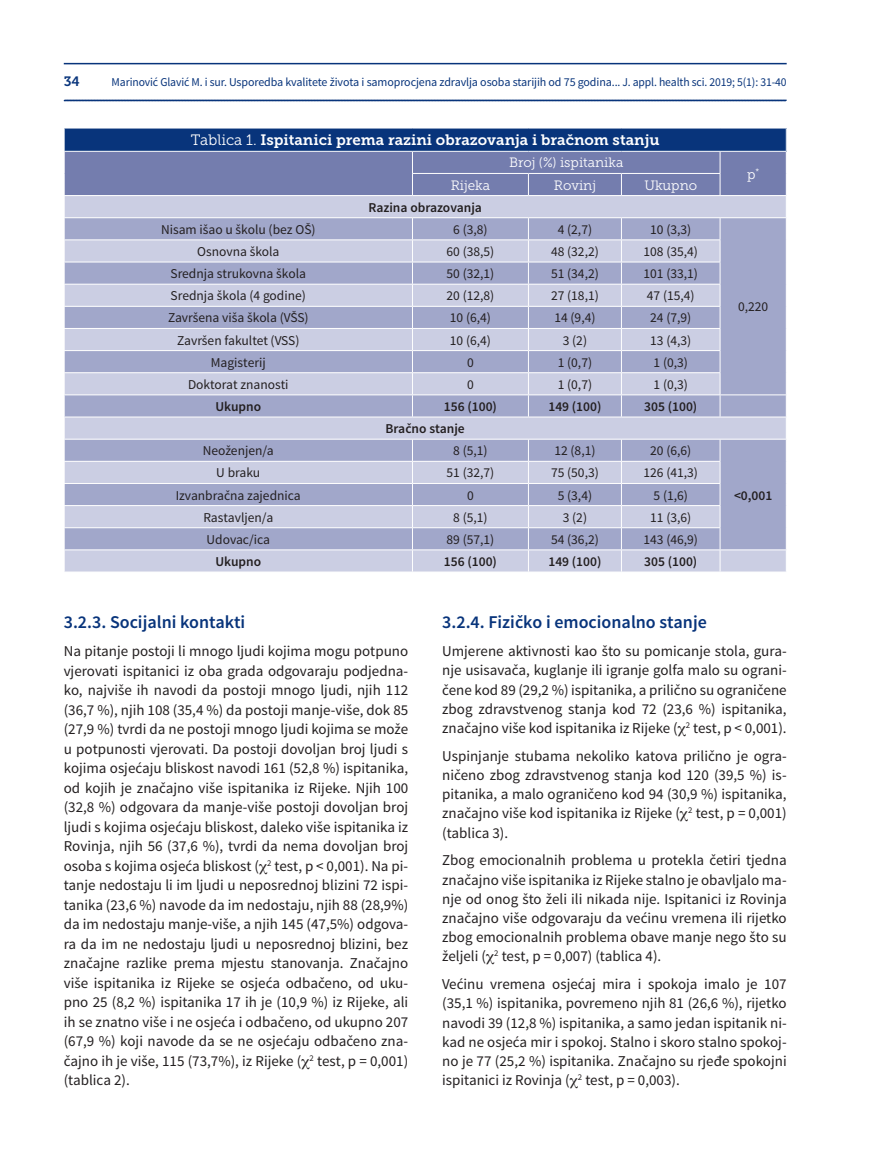
<style>
.page{position:relative;width:893px;height:1149px;background:#fff}
.page>*{position:absolute;margin:0;border:0;box-sizing:border-box;transform-origin:0 0}
.podpodpodnaslov{font:600 18px "Source Sans Pro";color:#08347b}
.text{font:15px/19.5px "Source Sans Pro";color:#231f20;text-align:justify}
.tablica_naslov{font:15px "Museo Slab 700";color:#fff}
.tablica{font:13.5px "Source Sans Pro";color:#231f20}
.tablica-2{font:600 13.5px "Source Sans Pro";color:#231f20}
.tablica-podnaslov{font:13.5px "Museo Slab 300";color:#fff}
.t1{font:13.5px "Museo Slab 700";color:#08347b}
.t2{font:12px "Source Sans Pro";letter-spacing:-.01em;color:#08347b}
.s1{font-family:"Museo Slab 300"}
</style>
<div class="page">
<hr style="left:64px;top:63px;width:723px;height:1px;background:#08347b">
<svg style="left:63px;top:99px;width:724px;height:2px"></svg>
<svg style="left:64px;top:128px;width:723px;height:443px;background:#aab0cf"></svg>
<p class="t1" style="left:64px;top:73px;width:18px">34</p>
<p class="t2" style="left:112px;top:74px;width:676px">Marinović Glavić M. i sur. Usporedba kvalitete života i samoprocjena zdravlja osoba starijih od 75 godina... J. appl. health sci. 2019; 5(1): 31-40</p>
<p class="tablica_naslov" style="left:191px;top:131px;width:470px"><span class="s1">Tablica 1.</span> Ispitanici prema razini obrazovanja i bračnom stanju</p>
<p class="tablica-podnaslov" style="left:509px;top:155px;width:116px">Broj (%) ispitanika</p>
<p class="tablica-podnaslov" style="left:451px;top:177px;width:41px">Rijeka</p>
<p class="tablica-podnaslov" style="left:554px;top:177px;width:44px">Rovinj</p>
<p class="tablica-podnaslov" style="left:644px;top:177px;width:54px">Ukupno</p>
<p class="tablica-2" style="left:368px;top:199px;width:115px">Razina obrazovanja</p>
<p class="tablica" style="left:161px;top:221px;width:156px">Nisam išao u školu (bez OŠ)</p>
<p class="tablica" style="left:453px;top:221px;width:36px">6 (3,8)</p>
<p class="tablica" style="left:558px;top:221px;width:36px">4 (2,7)</p>
<p class="tablica" style="left:650px;top:221px;width:43px">10 (3,3)</p>
<p class="tablica" style="left:197px;top:243px;width:84px">Osnovna škola</p>
<p class="tablica" style="left:447px;top:243px;width:49px">60 (38,5)</p>
<p class="tablica" style="left:551px;top:243px;width:49px">48 (32,2)</p>
<p class="tablica" style="left:643px;top:243px;width:56px">108 (35,4)</p>
<p class="tablica" style="left:171px;top:265px;width:137px">Srednja strukovna škola</p>
<p class="tablica" style="left:447px;top:265px;width:49px">50 (32,1)</p>
<p class="tablica" style="left:551px;top:265px;width:49px">51 (34,2)</p>
<p class="tablica" style="left:643px;top:265px;width:56px">101 (33,1)</p>
<p class="tablica" style="left:171px;top:287px;width:137px">Srednja škola (4 godine)</p>
<p class="tablica" style="left:447px;top:287px;width:49px">20 (12,8)</p>
<p class="tablica" style="left:551px;top:287px;width:49px">27 (18,1)</p>
<p class="tablica" style="left:647px;top:287px;width:49px">47 (15,4)</p>
<p class="tablica" style="left:168px;top:309px;width:142px">Završena viša škola (VŠS)</p>
<p class="tablica" style="left:450px;top:309px;width:43px">10 (6,4)</p>
<p class="tablica" style="left:554px;top:309px;width:43px">14 (9,4)</p>
<p class="tablica" style="left:650px;top:309px;width:43px">24 (7,9)</p>
<p class="tablica" style="left:177px;top:331px;width:124px">Završen fakultet (VSS)</p>
<p class="tablica" style="left:450px;top:331px;width:43px">10 (6,4)</p>
<p class="tablica" style="left:563px;top:331px;width:26px">3 (2)</p>
<p class="tablica" style="left:650px;top:331px;width:43px">13 (4,3)</p>
<p class="tablica" style="left:211px;top:354px;width:56px">Magisterij</p>
<p class="tablica" style="left:467px;top:354px;width:8px">0</p>
<p class="tablica" style="left:558px;top:354px;width:36px">1 (0,7)</p>
<p class="tablica" style="left:654px;top:354px;width:36px">1 (0,3)</p>
<p class="tablica" style="left:188px;top:376px;width:102px">Doktorat znanosti</p>
<p class="tablica" style="left:467px;top:376px;width:8px">0</p>
<p class="tablica" style="left:558px;top:376px;width:36px">1 (0,7)</p>
<p class="tablica" style="left:654px;top:376px;width:36px">1 (0,3)</p>
<p class="tablica-2" style="left:215px;top:398px;width:47px">Ukupno</p>
<p class="tablica-2" style="left:444px;top:398px;width:55px">156 (100)</p>
<p class="tablica-2" style="left:548px;top:398px;width:55px">149 (100)</p>
<p class="tablica-2" style="left:644px;top:398px;width:55px">305 (100)</p>
<p class="tablica-2" style="left:386px;top:420px;width:81px">Bračno stanje</p>
<p class="tablica" style="left:203px;top:442px;width:73px">Neoženjen/a</p>
<p class="tablica" style="left:453px;top:442px;width:36px">8 (5,1)</p>
<p class="tablica" style="left:554px;top:442px;width:43px">12 (8,1)</p>
<p class="tablica" style="left:650px;top:442px;width:43px">20 (6,6)</p>
<p class="tablica" style="left:216px;top:464px;width:46px">U braku</p>
<p class="tablica" style="left:447px;top:464px;width:49px">51 (32,7)</p>
<p class="tablica" style="left:551px;top:464px;width:49px">75 (50,3)</p>
<p class="tablica" style="left:643px;top:464px;width:56px">126 (41,3)</p>
<p class="tablica" style="left:176px;top:486px;width:126px">Izvanbračna zajednica</p>
<p class="tablica" style="left:467px;top:486px;width:8px">0</p>
<p class="tablica" style="left:558px;top:486px;width:36px">5 (3,4)</p>
<p class="tablica" style="left:654px;top:486px;width:36px">5 (1,6)</p>
<p class="tablica" style="left:203px;top:508px;width:71px">Rastavljen/a</p>
<p class="tablica" style="left:453px;top:508px;width:36px">8 (5,1)</p>
<p class="tablica" style="left:563px;top:508px;width:26px">3 (2)</p>
<p class="tablica" style="left:650px;top:508px;width:43px">11 (3,6)</p>
<p class="tablica" style="left:207px;top:531px;width:65px">Udovac/ica</p>
<p class="tablica" style="left:447px;top:531px;width:49px">89 (57,1)</p>
<p class="tablica" style="left:551px;top:531px;width:49px">54 (36,2)</p>
<p class="tablica" style="left:643px;top:531px;width:56px">143 (46,9)</p>
<p class="tablica-2" style="left:215px;top:553px;width:47px">Ukupno</p>
<p class="tablica-2" style="left:444px;top:553px;width:55px">156 (100)</p>
<p class="tablica-2" style="left:548px;top:553px;width:55px">149 (100)</p>
<p class="tablica-2" style="left:644px;top:553px;width:55px">305 (100)</p>
<p class="tablica-podnaslov" style="left:747px;top:166px;width:14px">p<sup>*</sup></p>
<p class="tablica" style="left:738px;top:298px;width:32px">0,220</p>
<p class="tablica-2" style="left:734px;top:486px;width:40px">&lt;0,001</p>
<p class="podpodpodnaslov" style="left:64px;top:611px;width:183px">3.2.3. Socijalni kontakti</p>
<p class="text" style="left:64px;top:641px;width:346px">Na pitanje postoji li mnogo ljudi kojima mogu potpuno vjerovati ispitanici iz oba grada odgovaraju podjedna&shy;ko, najviše ih navodi da postoji mnogo ljudi, njih 112 (36,7 %), njih 108 (35,4 %) da postoji manje-više, dok 85 (27,9 %) tvrdi da ne postoji mnogo ljudi kojima se može u potpunosti vjerovati. Da postoji dovoljan broj ljudi s kojima osjećaju bliskost navodi 161 (52,8 %) ispitanika, od kojih je značajno više ispitanika iz Rijeke. Njih 100 (32,8 %) odgovara da manje-više postoji dovoljan broj ljudi s kojima osjećaju bliskost, daleko više ispitanika iz Rovinja, njih 56 (37,6 %), tvrdi da nema dovoljan broj osoba s kojima osjeća bliskost ( <sup>2</sup> test, p &lt; 0,001). Na pi&shy;tanje nedostaju li im ljudi u neposrednoj blizini 72 ispi&shy;tanika (23,6 %) navode da im nedostaju, njih 88 (28,9%) da im nedostaju manje-više, a njih 145 (47,5%) odgova&shy;ra da im ne nedostaju ljudi u neposrednoj blizini, bez značajne razlike prema mjestu stanovanja. Značajno više ispitanika iz Rijeke se osjeća odbačeno, od uku&shy;pno 25 (8,2 %) ispitanika 17 ih je (10,9 %) iz Rijeke, ali ih se znatno više i ne osjeća i odbačeno, od ukupno 207 (67,9 %) koji navode da se ne osjećaju odbačeno zna&shy;čajno ih je više, 115 (73,7%), iz Rijeke ( <sup>2</sup> test, p = 0,001) (tablica 2).</p>
<p class="podpodpodnaslov" style="left:442px;top:611px;width:266px">3.2.4. Fizičko i emocionalno stanje</p>
<p class="text" style="left:442px;top:641px;width:346px">Umjerene aktivnosti kao što su pomicanje stola, gura&shy;nje usisavača, kuglanje ili igranje golfa malo su ograni&shy;čene kod 89 (29,2 %) ispitanika, a prilično su ograničene zbog zdravstvenog stanja kod 72 (23,6 %) ispitanika, značajno više kod ispitanika iz Rijeke ( <sup>2</sup> test, p &lt; 0,001).</p>
<p class="text" style="left:442px;top:746px;width:346px">Uspinjanje stubama nekoliko katova prilično je ogra&shy;ničeno zbog zdravstvenog stanja kod 120 (39,5 %) is&shy;pitanika, a malo ograničeno kod 94 (30,9 %) ispitanika, značajno više kod ispitanika iz Rijeke ( <sup>2</sup> test, p = 0,001) (tablica 3).</p>
<p class="text" style="left:442px;top:850px;width:346px">Zbog emocionalnih problema u protekla četiri tjedna značajno više ispitanika iz Rijeke stalno je obavljalo ma&shy;nje od onog što želi ili nikada nije. Ispitanici iz Rovinja značajno više odgovaraju da većinu vremena ili rijetko zbog emocionalnih problema obave manje nego što su željeli ( <sup>2</sup> test, p = 0,007) (tablica 4).</p>
<p class="text" style="left:442px;top:974px;width:346px">Većinu vremena osjećaj mira i spokoja imalo je 107 (35,1 %) ispitanika, povremeno njih 81 (26,6 %), rijetko navodi 39 (12,8 %) ispitanika, a samo jedan ispitanik ni&shy;kad ne osjeća mir i spokoj. Stalno i skoro stalno spokoj&shy;no je 77 (25,2 %) ispitanika. Značajno su rjeđe spokojni ispitanici iz Rovinja ( <sup>2</sup> test, p = 0,003).</p>
</div>
